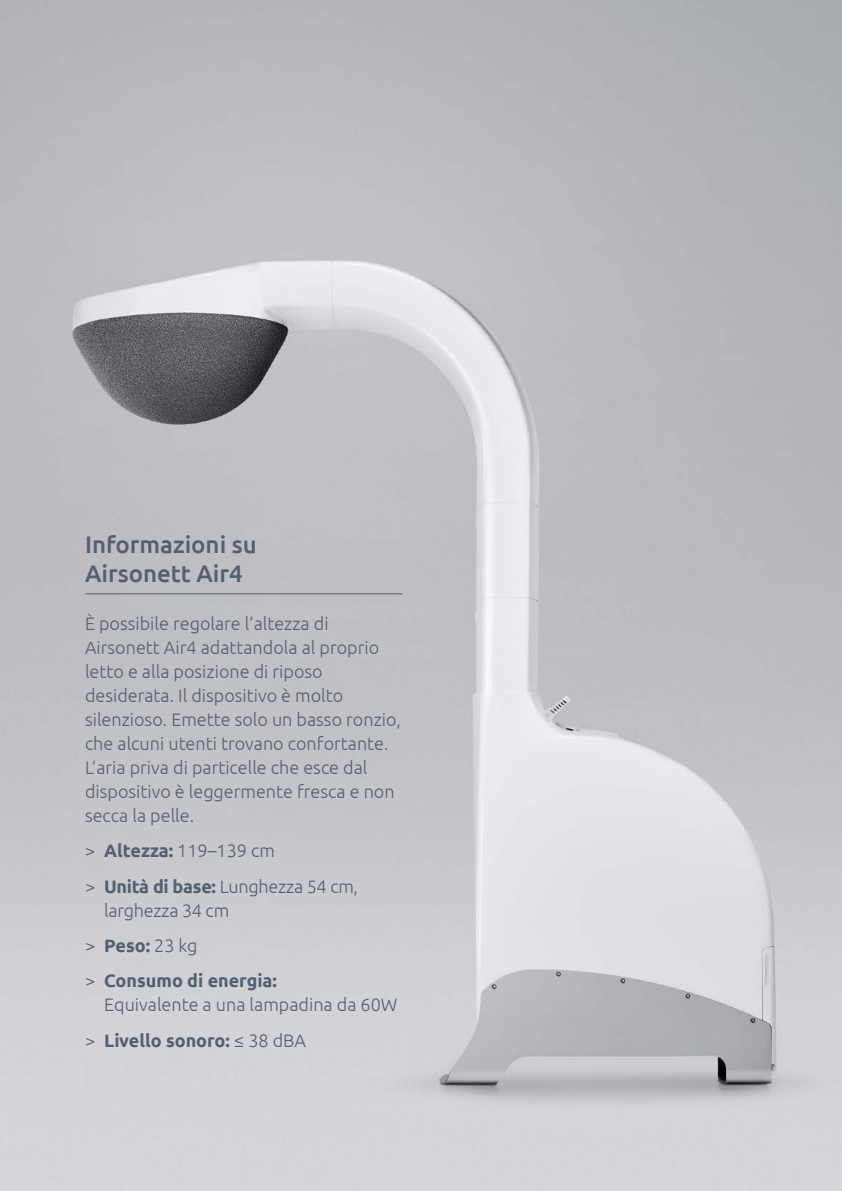
<style>
.page{position:relative;width:842px;height:1191px;background:#fff}
.page>*{position:absolute;margin:0;border:0;box-sizing:border-box;transform-origin:0 0}
.t1{font:500 24px/28.8px "Ubuntu";color:#536070}
.t2{font:300 18px/24px "Ubuntu";color:#536070}
.t3{font:700 18px/35.4px "Ubuntu";color:#536070}
.s1{font-weight:700}
.s2{font-weight:300}
</style>
<div class="page">
<img style="left:0;top:0;width:842px;height:1191px">
<hr style="left:85px;top:593px;width:318px;height:1px;background:#536070">
<h1 class="t1" style="left:85px;top:529px;width:173px">Informazioni su<br>Airsonett Air4</h1>
<p class="t2" style="left:85px;top:611px;width:317px">È possibile regolare l’altezza di Airsonett Air4 adattandola al proprio letto e alla posizione di riposo desiderata. Il dispositivo è molto silenzioso. Emette solo un basso ronzio, che alcuni utenti trovano confortante.<br>L’aria priva di particelle che esce dal dispositivo è leggermente fresca e non secca la pelle.</p>
<p class="t2" style="left:85px;top:832px;width:274px;line-height:35.4px">&gt; <span class="s1">Altezza:</span> 119–139 cm<br>&gt; <span class="s1">Unità di base:</span> Lunghezza 54 cm,</p>
<p class="t3" style="left:85px;top:892px;width:193px;text-indent:19px"><span class="s2">larghezza 34 cm<br>&gt;</span> Peso: <span class="s2">23 kg<br>&gt;</span> Consumo di energia:</p>
<p class="t2" style="left:85px;top:986px;width:314px;line-height:35.4px;text-indent:19px">Equivalente a una lampadina da 60W &gt; <span class="s1">Livello sonoro:</span> ≤ 38 dBA</p>
</div>
